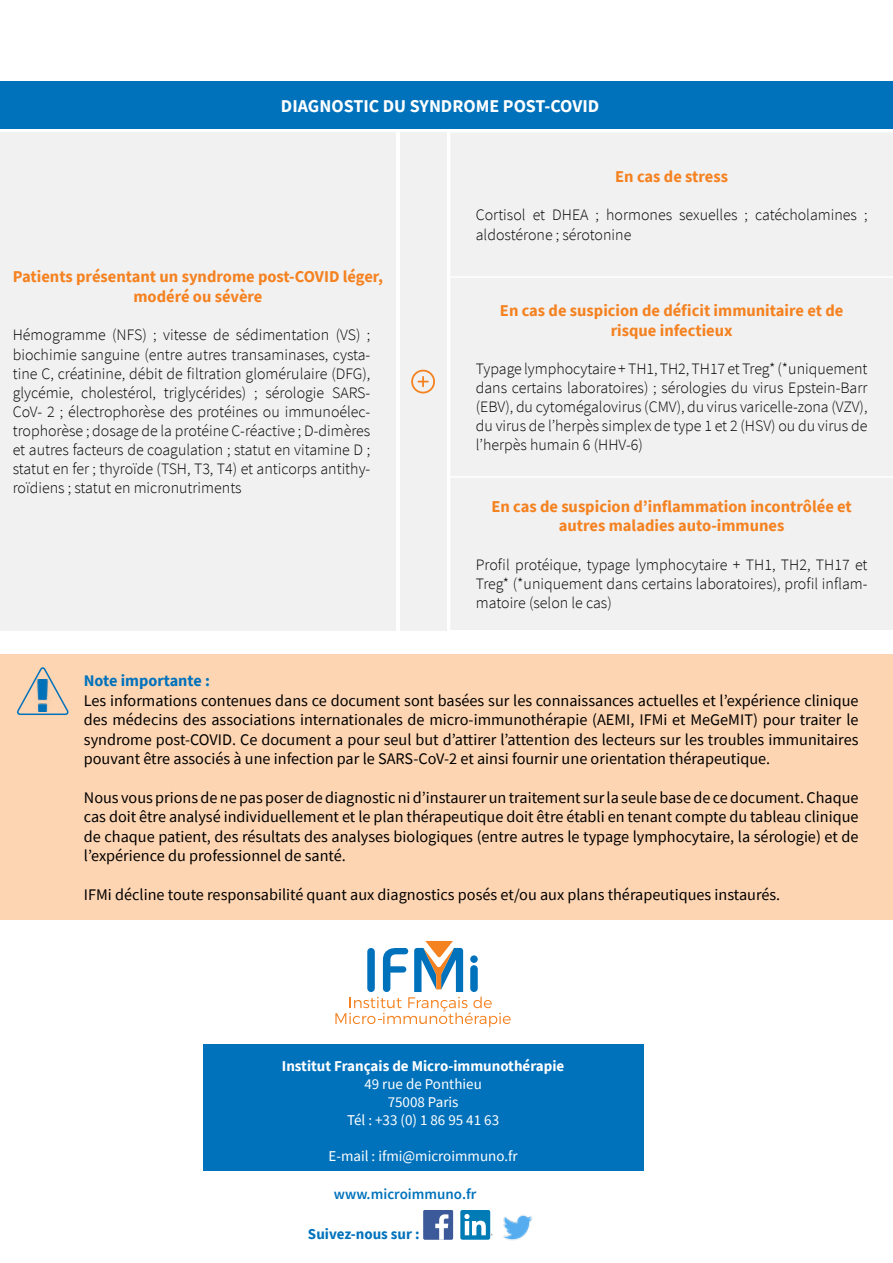
<style>
.page{position:relative;width:893px;height:1263px;background:#fff}
.page>*{position:absolute;margin:0;border:0;box-sizing:border-box;transform-origin:0 0}
.t1{font:700 18px "Source Sans Pro";color:#fff}
.t2{font:700 16.5px/19.8px "Source Sans Pro";color:#f58220;text-align:center}
.t3{font:16.2px/19.5px "Source Sans Pro";color:#000;text-align:justify}
.t4{font:700 16.2px "Source Sans Pro";color:#0072bc}
.t5{font:300 15.9px/19px "Source Sans Pro";color:#000;text-align:justify}
.t6{font:15px/18px "Source Sans Pro";color:#fff;text-align:center}
.t7{font:700 15px "Source Sans Pro";color:#fff}
.t8{font:600 15px "Source Sans Pro";color:#0072bc}
.t9{font:700 15px "Source Sans Pro";color:#0072bc}
</style>
<div class="page">
<div style="left:0;top:654px;width:893px;height:265px;background:#fed5b2"></div>
<svg style="left:335px;top:941px;width:176px;height:86px"></svg>
<div style="left:400px;top:132px;width:46px;height:499px;background:#f1f1f2"></div>
<div style="left:0;top:132px;width:396px;height:499px;background:#f1f1f2"></div>
<div style="left:451px;top:133px;width:442px;height:497px;background:#f1f1f2"></div>
<hr style="left:450px;top:276px;width:443px;height:2px;background:#fff">
<hr style="left:450px;top:476px;width:443px;height:2px;background:#fff">
<div style="left:0;top:81px;width:893px;height:48px;background:#0072bc"></div>
<div style="left:411px;top:370px;width:24px;height:23px;border:2px solid #f58220;border-radius:50%"></div>
<svg style="left:418px;top:377px;width:10px;height:9px"></svg>
<div style="left:203px;top:1044px;width:440px;height:126px;background:#0072bc"></div>
<div style="left:423px;top:1210px;width:30px;height:29px;background:#3c5a99;border-radius:2px"></div>
<svg style="left:435px;top:1214px;width:13px;height:25px"></svg>
<div style="left:460px;top:1210px;width:30px;height:29px;background:#007bb6;border-radius:2px"></div>
<svg style="left:464px;top:1214px;width:29px;height:21px"></svg>
<img style="left:503px;top:1215px;width:30px;height:26px">
<svg style="left:17px;top:667px;width:52px;height:48px"></svg>
<p class="t1" style="left:281px;top:93px;width:320px">DIAGNOSTIC DU SYNDROME POST-COVID</p>
<p class="t2" style="left:13px;top:267px;width:372px">Patients présentant un syndrome post-COVID léger, modéré ou sévère</p>
<p class="t5" style="left:13px;top:326px;width:359px">Hémogramme (NFS) ; vitesse de sédimentation (VS) ; biochimie sanguine (entre autres transaminases, cysta&shy;tine C, créatinine, débit de filtration glomérulaire (DFG), glycémie, cholestérol, triglycérides) ; sérologie SARS-CoV- 2 ; électrophorèse des protéines ou immunoélec&shy;trophorèse ; dosage de la protéine C-réactive ; D-dimères et autres facteurs de coagulation ; statut en vitamine D ; statut en fer ; thyroïde (TSH, T3, T4) et anticorps antithy&shy;roïdiens ; statut en micronutriments</p>
<p class="t2" style="left:615px;top:167px;width:114px">En cas de stress</p>
<p class="t5" style="left:476px;top:206px;width:393px">Cortisol et DHEA ; hormones sexuelles ; catécholamines ; aldostérone ; sérotonine</p>
<p class="t2" style="left:500px;top:300px;width:345px">En cas de suspicion de déficit immunitaire et de risque infectieux</p>
<p class="t5" style="left:476px;top:359px;width:393px">Typage lymphocytaire + TH1, TH2, TH17 et Treg* (*uniquement dans certains laboratoires) ; sérologies du virus Epstein-Barr (EBV), du cytomégalovirus (CMV), du virus varicelle-zona (VZV), du virus de l’herpès simplex de type 1 et 2 (HSV) ou du virus de l’herpès humain 6 (HHV-6)</p>
<p class="t2" style="left:491px;top:496px;width:362px">En cas de suspicion d’inflammation incontrôlée et autres maladies auto-immunes</p>
<p class="t5" style="left:476px;top:555px;width:393px">Profil protéique, typage lymphocytaire + TH1, TH2, TH17 et Treg* (*uniquement dans certains laboratoires), profil inflam&shy;matoire (selon le cas)</p>
<p class="t4" style="left:84px;top:670px;width:128px">Note importante :</p>
<p class="t3" style="left:84px;top:690px;width:776px">Les informations contenues dans ce document sont basées sur les connaissances actuelles et l’expérience clinique des médecins des associations internationales de micro-immunothérapie (AEMI, IFMi et MeGeMIT) pour traiter le syndrome post-COVID. Ce document a pour seul but d’attirer l’attention des lecteurs sur les troubles immunitaires pouvant être associés à une infection par le SARS-CoV-2 et ainsi fournir une orientation thérapeutique.</p>
<p class="t3" style="left:84px;top:788px;width:776px">Nous vous prions de ne pas poser de diagnostic ni d’instaurer un traitement sur la seule base de ce document. Chaque cas doit être analysé individuellement et le plan thérapeutique doit être établi en tenant compte du tableau clinique de chaque patient, des résultats des analyses biologiques (entre autres le typage lymphocytaire, la sérologie) et de l’expérience du professionnel de santé.</p>
<p class="t3" style="left:84px;top:885px;width:698px">IFMi décline toute responsabilité quant aux diagnostics posés et/ou aux plans thérapeutiques instaurés.</p>
<p class="t7" style="left:282px;top:1055px;width:284px">Institut Français de Micro-immunothérapie</p>
<p class="t6" style="left:347px;top:1074px;width:154px">49 rue de Ponthieu<br>75008 Paris<br>Tél : +33 (0) 1 86 95 41 63</p>
<p class="t6" style="left:329px;top:1146px;width:191px">E-mail : ifmi@microimmuno.fr</p>
<p class="t8" style="left:334px;top:1184px;width:144px">www.microimmuno.fr</p>
<p class="t9" style="left:308px;top:1224px;width:113px">Suivez-nous sur :</p>
</div>
